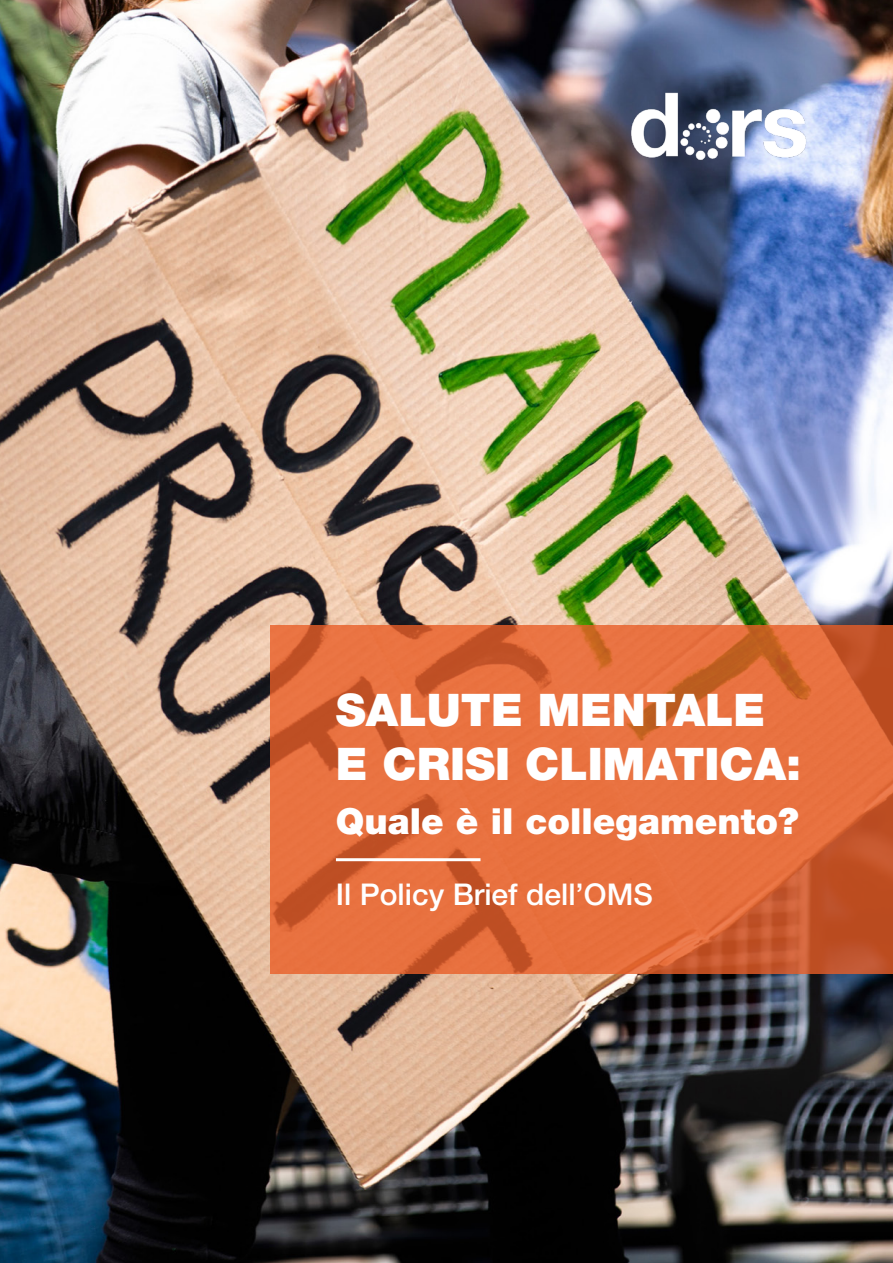
<style>
.page{position:relative;width:893px;height:1263px;background:#fff}
.page>*{position:absolute;margin:0;border:0;box-sizing:border-box;transform-origin:0 0}
.t1{font:900 45px/54px "Helvetica Neue LT Std";color:#fff}
.t2{font:900 36px "Helvetica Neue LT Std";color:#fff}
.t3{font:500 30px "Helvetica Neue LT Std";color:#fff}
</style>
<div class="page">
<img style="left:0;top:0;width:893px;height:1263px">
<svg style="left:270px;top:625px;width:623px;height:349px;fill:#e8713f"></svg>
<img style="left:629px;top:85px;width:179px;height:81px">
<hr style="left:336px;top:858px;width:144px;height:3px;background:#fff">
<p class="t1" style="left:336px;top:683px;width:467px">SALUTE MENTALE<br>E CRISI CLIMATICA:</p>
<p class="t2" style="left:336px;top:799px;width:464px">Quale è il collegamento?</p>
<p class="t3" style="left:336px;top:876px;width:318px">Il Policy Brief dell’OMS</p>
</div>
